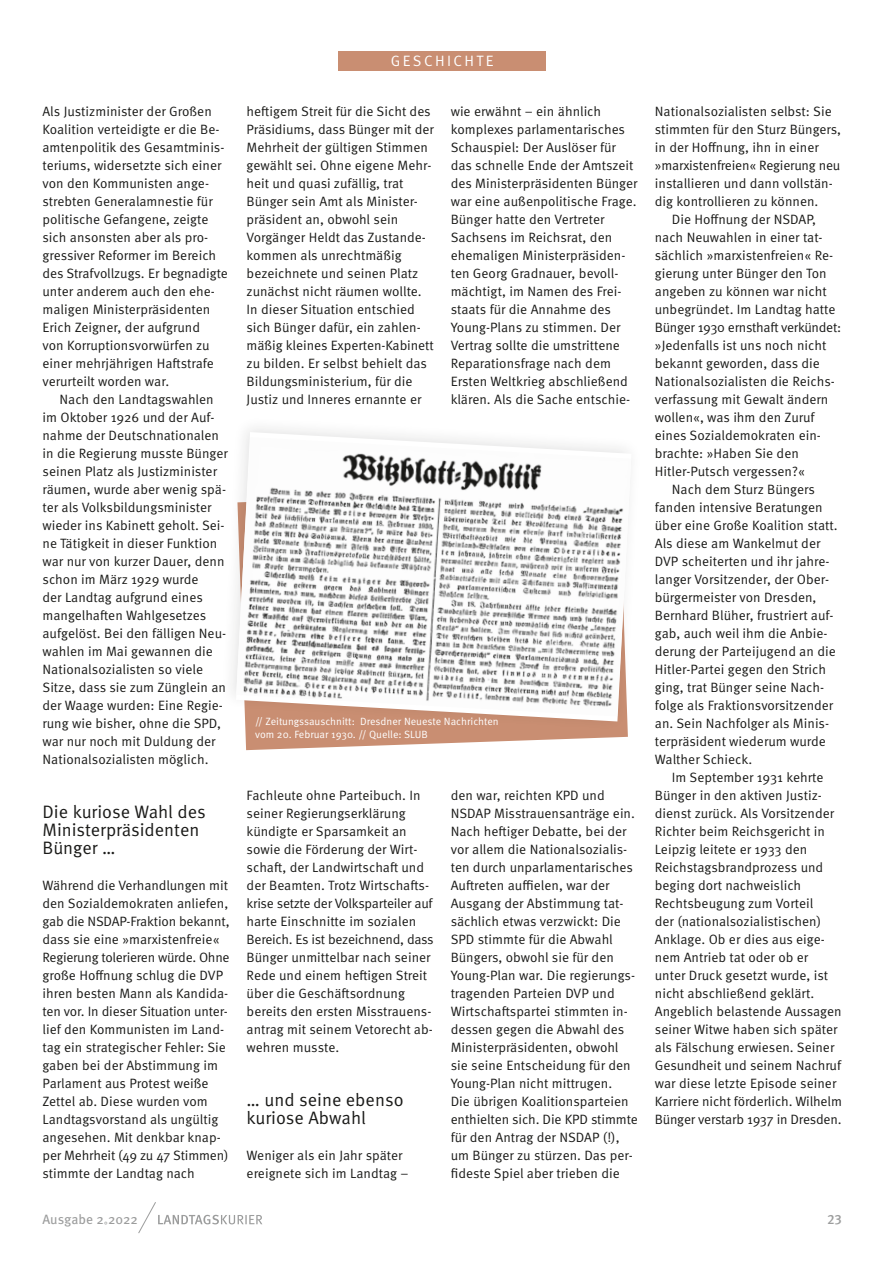
<style>
.page{position:relative;width:893px;height:1263px;background:#fff}
.page>*{position:absolute;margin:0;border:0;box-sizing:border-box;transform-origin:0 0}
.t1{font:18px/18px "Meta Pro Norm";color:#1a1a18}
.t2{font:15px "Meta Pro Norm";letter-spacing:.16em;color:#fff}
.t3{font:13.5px/18px "Meta Pro Norm";color:#1a1a18}
.t4{font:13.5px "Meta Pro";color:#9c9d9d}
.t5{font:500 13.5px "Meta Pro";color:#9c9d9d}
.t6{font:10.5px/13.5px "Meta Pro Norm";color:#fff}
</style>
<div class="page">
<svg style="left:245px;top:732px;width:383px;height:18px;fill:#c98e72"></svg>
<div style="left:220px;top:415px;width:423px;height:317px;background:#1a1a18;opacity:.11"></div>
<svg style="left:236px;top:432px;width:395px;height:289px"></svg>
<img style="left:236px;top:437px;width:395px;height:279px">
<svg style="left:138px;top:1202px;width:124px;height:32px"></svg>
<div style="left:338px;top:51px;width:208px;height:20px;background:#c98e72"></div>
<p class="t3" style="left:43px;top:101px;width:187px">Als Justizminister der Großen<br>Koalition verteidigte er die Be&shy;amtenpolitik des Gesamtminis&shy;teriums, widersetzte sich einer von den Kommunisten ange&shy;strebten Generalamnestie für politische Gefangene, zeigte sich ansonsten aber als pro&shy;gressiver Reformer im Bereich des Strafvollzugs. Er begnadigte unter anderem auch den ehe&shy;maligen Ministerpräsidenten<br>Erich Zeigner, der aufgrund<br>von Korruptionsvorwürfen zu einer mehrjährigen Haftstrafe verurteilt worden war.</p>
<p class="t3" style="left:43px;top:389px;width:187px;text-indent:17px">Nach den Landtagswahlen im Oktober 1926 und der Auf&shy;nahme der Deutschnationalen in die Regierung musste Bünger seinen Platz als Justizminister räumen, wurde aber wenig spä&shy;ter als Volksbildungsminister wieder ins Kabinett geholt. Sei&shy;ne Tätigkeit in dieser Funktion war nur von kurzer Dauer, denn schon im März 1929 wurde<br>der Landtag aufgrund eines mangelhaften Wahlgesetzes aufgelöst. Bei den fälligen Neu&shy;wahlen im Mai gewannen die<br>Nationalsozialisten so viele<br>Sitze, dass sie zum Zünglein an der Waage wurden: Eine Regie&shy;rung wie bisher, ohne die SPD, war nur noch mit Duldung der<br>Nationalsozialisten möglich.</p>
<h3 class="t1" style="left:43px;top:801px;width:165px">Die kuriose Wahl des<br>Ministerpräsidenten<br>Bünger …</h3>
<p class="t3" style="left:43px;top:875px;width:189px">Während die Verhandlungen mit den Sozialdemokraten anliefen, gab die NSDAP-Fraktion bekannt, dass sie eine »marxistenfreie«<br>Regierung tolerieren würde. Ohne große Hoffnung schlug die DVP ihren besten Mann als Kandida&shy;ten vor. In dieser Situation unter&shy;lief den Kommunisten im Land&shy;tag ein strategischer Fehler: Sie gaben bei der Abstimmung im<br>Parlament aus Protest weiße<br>Zettel ab. Diese wurden vom<br>Landtagsvorstand als ungültig angesehen. Mit denkbar knap&shy;per Mehrheit (49 zu 47 Stimmen) stimmte der Landtag nach</p>
<p class="t2" style="left:391px;top:50px;width:104px">GESCHICHTE</p>
<p class="t3" style="left:451px;top:101px;width:188px">wie erwähnt – ein ähnlich komplexes parlamentarisches<br>Schauspiel: Der Auslöser für das schnelle Ende der Amtszeit des Ministerpräsidenten Bünger war eine außenpolitische Frage.<br>Bünger hatte den Vertreter<br>Sachsens im Reichsrat, den ehemaligen Ministerpräsiden&shy;ten Georg Gradnauer, bevoll&shy;mächtigt, im Namen des Frei&shy;staats für die Annahme des<br>Young-Plans zu stimmen. Der<br>Vertrag sollte die umstrittene<br>Reparationsfrage nach dem<br>Ersten Weltkrieg abschließend klären. Als die Sache entschie-</p>
<p class="t3" style="left:655px;top:101px;width:188px">Nationalsozialisten selbst: Sie stimmten für den Sturz Büngers, in der Hoffnung, ihn in einer »marxistenfreien« Regierung neu installieren und dann vollstän&shy;dig kontrollieren zu können.</p>
<p class="t3" style="left:247px;top:101px;width:189px">heftigem Streit für die Sicht des<br>Präsidiums, dass Bünger mit der<br>Mehrheit der gültigen Stimmen gewählt sei. Ohne eigene Mehr&shy;heit und quasi zufällig, trat<br>Bünger sein Amt als Minister&shy;präsident an, obwohl sein<br>Vorgänger Heldt das Zustande&shy;kommen als unrechtmäßig bezeichnete und seinen Platz zunächst nicht räumen wollte.</p>
<p class="t3" style="left:247px;top:299px;width:189px">In dieser Situation entschied sich Bünger dafür, ein zahlen&shy;mäßig kleines Experten-Kabinett zu bilden. Er selbst behielt das<br>Bildungsministerium, für die<br>Justiz und Inneres ernannte er</p>
<p class="t3" style="left:655px;top:209px;width:188px;text-indent:17px">Die Hoffnung der NSDAP, nach Neuwahlen in einer tat&shy;sächlich »marxistenfreien« Re&shy;gierung unter Bünger den Ton angeben zu können war nicht unbegründet. Im Landtag hatte<br>Bünger 1930 ernsthaft verkündet: »Jedenfalls ist uns noch nicht bekannt geworden, dass die<br>Nationalsozialisten die Reichs&shy;verfassung mit Gewalt ändern wollen«, was ihm den Zuruf eines Sozialdemokraten ein&shy;brachte: »Haben Sie den<br>Hitler-Putsch vergessen?«</p>
<p class="t3" style="left:655px;top:479px;width:184px;text-indent:17px">Nach dem Sturz Büngers fanden intensive Beratungen über eine Große Koalition statt.<br>Als diese am Wankelmut der<br>DVP scheiterten und ihr jahre&shy;langer Vorsitzender, der Ober&shy;bürgermeister von Dresden,<br>Bernhard Blüher, frustriert auf&shy;gab, auch weil ihm die Anbie&shy;derung der Parteijugend an die<br>Hitler-Partei gegen den Strich ging, trat Bünger seine Nach&shy;folge als Fraktionsvorsitzender an. Sein Nachfolger als Minis&shy;terpräsident wiederum wurde<br>Walther Schieck.</p>
<p class="t3" style="left:655px;top:767px;width:189px;text-indent:17px">Im September 1931 kehrte<br>Bünger in den aktiven Justiz&shy;dienst zurück. Als Vorsitzender<br>Richter beim Reichsgericht in<br>Leipzig leitete er 1933 den<br>Reichstagsbrandprozess und beging dort nachweislich<br>Rechtsbeugung zum Vorteil<br>der (nationalsozialistischen)<br>Anklage. Ob er dies aus eige&shy;nem Antrieb tat oder ob er unter Druck gesetzt wurde, ist nicht abschließend geklärt.<br>Angeblich belastende Aussagen seiner Witwe haben sich später als Fälschung erwiesen. Seiner<br>Gesundheit und seinem Nachruf war diese letzte Episode seiner<br>Karriere nicht förderlich. Wilhelm<br>Bünger verstarb 1937 in Dresden.</p>
<p class="t6" style="left:255px;top:714px;width:245px">// Zeitungssauschnitt: Dresdner Neueste Nachrichten vom 20. Februar 1930. // Quelle: SLUB</p>
<p class="t3" style="left:451px;top:785px;width:189px">den war, reichten KPD und<br>NSDAP Misstrauensanträge ein.<br>Nach heftiger Debatte, bei der vor allem die Nationalsozialis&shy;ten durch unparlamentarisches<br>Auftreten auffielen, war der<br>Ausgang der Abstimmung tat&shy;sächlich etwas verzwickt: Die<br>SPD stimmte für die Abwahl<br>Büngers, obwohl sie für den<br>Young-Plan war. Die regierungs&shy;tragenden Parteien DVP und<br>Wirtschaftspartei stimmten in&shy;dessen gegen die Abwahl des<br>Ministerpräsidenten, obwohl sie seine Entscheidung für den<br>Young-Plan nicht mittrugen.<br>Die übrigen Koalitionsparteien enthielten sich. Die KPD stimmte für den Antrag der NSDAP (!), um Bünger zu stürzen. Das per&shy;fideste Spiel aber trieben die</p>
<p class="t3" style="left:247px;top:785px;width:189px">Fachleute ohne Parteibuch. In seiner Regierungserklärung kündigte er Sparsamkeit an sowie die Förderung der Wirt&shy;schaft, der Landwirtschaft und der Beamten. Trotz Wirtschafts&shy;krise setzte der Volksparteiler auf harte Einschnitte im sozialen<br>Bereich. Es ist bezeichnend, dass<br>Bünger unmittelbar nach seiner<br>Rede und einem heftigen Streit über die Geschäftsordnung bereits den ersten Misstrauens&shy;antrag mit seinem Vetorecht ab&shy;wehren musste.</p>
<h3 class="t1" style="left:247px;top:1089px;width:158px">… und seine ebenso kuriose Abwahl</h3>
<p class="t3" style="left:247px;top:1145px;width:163px">Weniger als ein Jahr später ereignete sich im Landtag –</p>
<p class="t4" style="left:43px;top:1209px;width:97px">Ausgabe 2 2022</p>
<p class="t5" style="left:827px;top:1209px;width:16px">23</p>
<p class="t4" style="left:104px;top:1217px;width:6px">˚</p>
</div>
